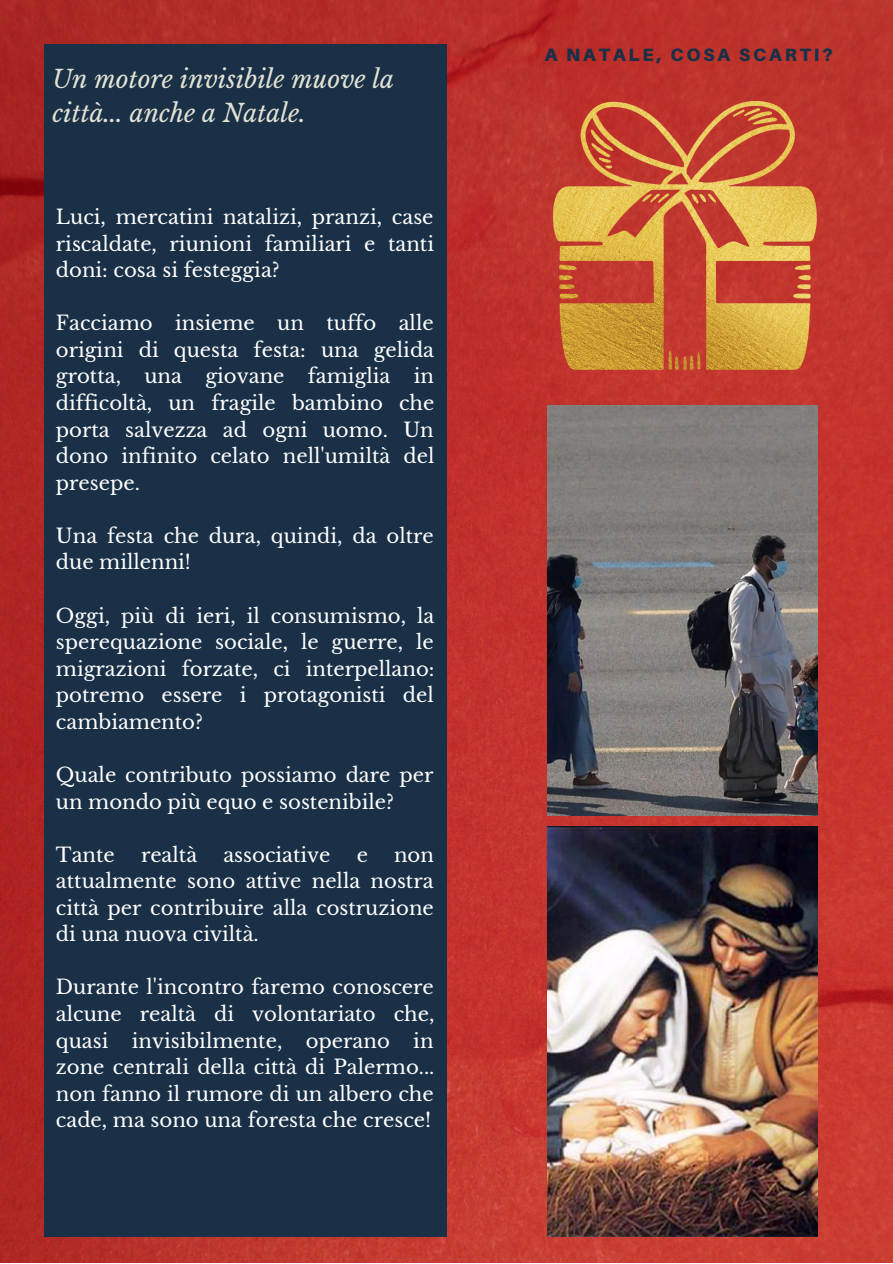
<style>
.page{position:relative;width:893px;height:1264px;background:#fff}
.page>*{position:absolute;margin:0;border:0;box-sizing:border-box;transform-origin:0 0}
.t1{font:italic 24.6px/33.8px "Libre Baskerville";color:#e1e2d4}
.t2{font:19.65px/26.5px "Libre Baskerville";color:#fff;text-align:justify}
.t3{font:900 17.85px "Aileron";letter-spacing:.16em;color:#1a3047}
</style>
<div class="page">
<img style="left:0;top:0;width:892px;height:1262px">
<img style="left:547px;top:405px;width:270px;height:411px">
<img style="left:547px;top:826px;width:270px;height:410px">
<div style="left:44px;top:44px;width:402px;height:1191px;background:#1a3047"></div>
<img style="left:553px;top:101px;width:263px;height:269px">
<p class="t1" style="left:52px;top:63px;width:343px">Un motore invisibile muove la città... anche a Natale.</p>
<p class="t2" style="left:56px;top:204px;width:379px">Luci, mercatini natalizi, pranzi, case riscaldate, riunioni familiari e tanti doni: cosa si festeggia?</p>
<p class="t2" style="left:56px;top:310px;width:380px">Facciamo insieme un tuffo alle origini di questa festa: una gelida grotta, una giovane famiglia in difficoltà, un fragile bambino che porta salvezza ad ogni uomo. Un dono infinito celato nell'umiltà del presepe.</p>
<p class="t2" style="left:56px;top:522px;width:379px">Una festa che dura, quindi, da oltre due millenni!</p>
<p class="t2" style="left:56px;top:602px;width:380px">Oggi, più di ieri, il consumismo, la sperequazione sociale, le guerre, le migrazioni forzate, ci interpellano: potremo essere i protagonisti del cambiamento?</p>
<p class="t2" style="left:56px;top:761px;width:379px">Quale contributo possiamo dare per un mondo più equo e sostenibile?</p>
<p class="t2" style="left:56px;top:841px;width:60px">Tante</p>
<p class="t2" style="left:141px;top:841px;width:58px">realtà</p>
<p class="t2" style="left:223px;top:841px;width:109px">associative</p>
<p class="t2" style="left:356px;top:841px;width:13px">e</p>
<p class="t2" style="left:56px;top:841px;width:379px;text-indent:338px">non attualmente sono attive nella nostra città per contribuire alla costruzione di una nuova civiltà.</p>
<p class="t2" style="left:56px;top:974px;width:380px">Durante l'incontro faremo conoscere alcune realtà di volontariato che, quasi invisibilmente, operano in zone centrali della città di Palermo... non fanno il rumore di un albero che cade, ma sono una foresta che cresce!</p>
<p class="t3" style="left:544px;top:43px;width:290px">A NATALE, COSA SCARTI?</p>
</div>
